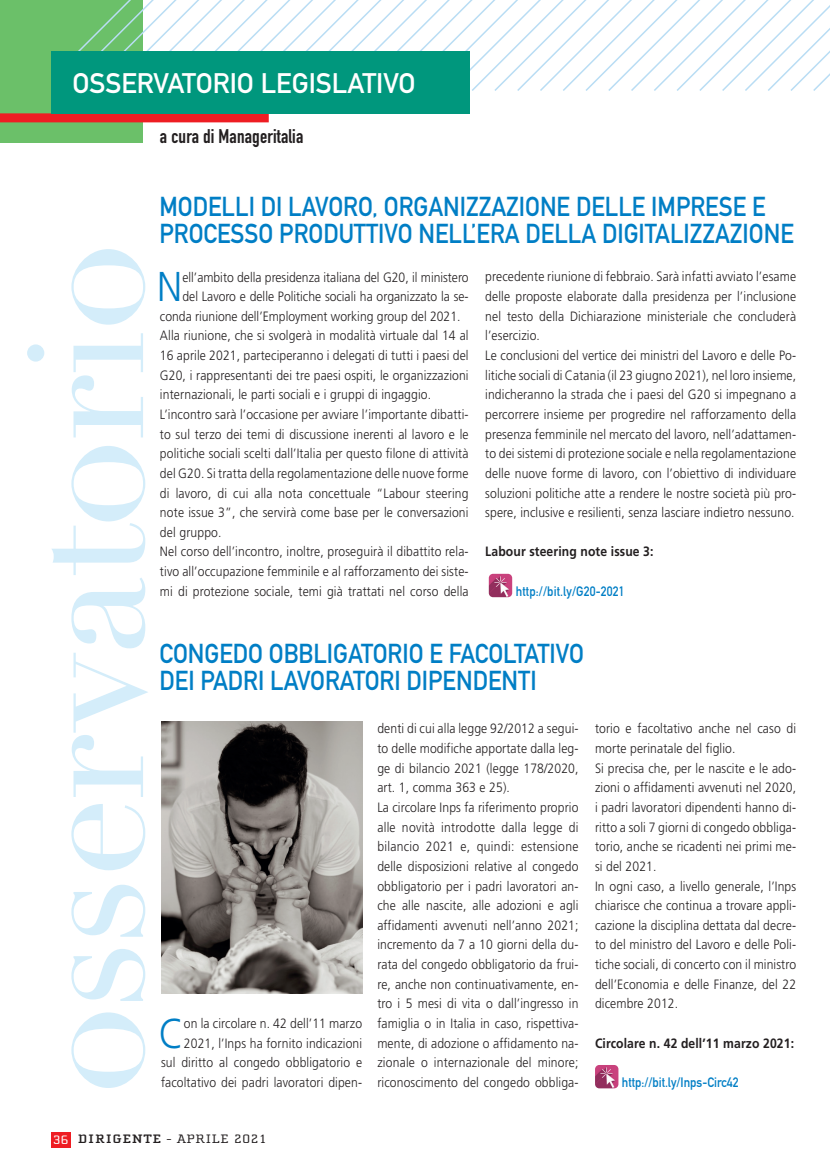
<style>
.page{position:relative;width:830px;height:1170px;background:#fff}
.page>*{position:absolute;margin:0;border:0;box-sizing:border-box;transform-origin:0 0}
.t1{font:162px "Didot LH";letter-spacing:-.02em;color:#d4edfa}
.t2{font:300 41.7px "Frutiger";color:#007ec5;scale:.9 1}
.t3{font:27.9px "DIN Mittelschrift";color:#fff}
.t4{font:27px/27px "DIN Mittelschrift";color:#007ec5;scale:.9 1}
.t5{font:19.5px "DIN Engschrift";letter-spacing:.01em;color:#231f20}
.t6{font:300 13.5px/19.6px "Frutiger";letter-spacing:.01em;color:#231f20;scale:.9 1}
.t7{font:700 13.5px "Frutiger";letter-spacing:.01em;color:#231f20;scale:.9 1}
.t8{font:13.5px "DIN Mittelschrift";color:#007ec5;scale:.9 1}
.t9{font:12.6px "Cholla Slab";letter-spacing:.05em;color:#231f20;scale:1.2 1}
.t10{font:12.6px "Cholla Slab";color:#fff;scale:1.2 1}
.s1{font-weight:700}
</style>
<div class="page">
<div style="left:0;top:0;width:143px;height:143px;background:#6bc069"></div>
<svg style="left:78px;top:0;width:751px;height:93px"></svg>
<div style="left:51px;top:1131px;width:20px;height:16px;background:#ee1d23"></div>
<div style="left:0;top:113px;width:268px;height:9px;background:#ee1d23"></div>
<div style="left:51px;top:51px;width:418px;height:62px;background:#00977d"></div>
<img style="left:488px;top:573px;width:24px;height:24px">
<img style="left:595px;top:1065px;width:23px;height:23px">
<img style="left:161px;top:722px;width:201px;height:271px">
<h3 class="t3" style="left:72px;top:66px;width:344px">OSSERVATORIO LEGISLATIVO</h3>
<h3 class="t5" style="left:160px;top:124px;width:145px">a cura di Manageritalia</h3>
<h1 class="t1" style="left:-10px;top:1095px;width:854px;rotate:-90deg">osservatorio</h1>
<h3 class="t4" style="left:159px;top:193px;width:706px">MODELLI DI LAVORO, ORGANIZZAZIONE DELLE IMPRESE E<br>PROCESSO PRODUTTIVO NELL’ERA DELLA DIGITALIZZAZIONE</h3>
<h2 class="t2" style="left:157px;top:263px;width:29px">N</h2>
<p class="t6" style="left:182px;top:267px;width:319px">ell’ambito della presidenza italiana del G20, il ministero</p>
<p class="t6" style="left:182px;top:286px;width:319px">del Lavoro e delle Politiche sociali ha organizzato la se-</p>
<p class="t6" style="left:160px;top:306px;width:335px">conda riunione dell’Employment working group del 2021.</p>
<p class="t6" style="left:160px;top:326px;width:344px">Alla riunione, che si svolgerà in modalità virtuale dal 14 al</p>
<p class="t6" style="left:160px;top:345px;width:344px">16 aprile 2021, parteciperanno i delegati di tutti i paesi del</p>
<p class="t6" style="left:160px;top:365px;width:344px">G20, i rappresentanti dei tre paesi ospiti, le organizzazioni</p>
<p class="t6" style="left:160px;top:385px;width:302px">internazionali, le parti sociali e i gruppi di ingaggio.</p>
<p class="t6" style="left:160px;top:404px;width:344px">L’incontro sarà l’occasione per avviare l’importante dibatti-</p>
<p class="t6" style="left:160px;top:424px;width:344px">to sul terzo dei temi di discussione inerenti al lavoro e le</p>
<p class="t6" style="left:160px;top:443px;width:344px">politiche sociali scelti dall’Italia per questo filone di attività</p>
<p class="t6" style="left:160px;top:463px;width:344px">del G20. Si tratta della regolamentazione delle nuove forme</p>
<p class="t6" style="left:160px;top:483px;width:344px">di lavoro, di cui alla nota concettuale “Labour steering</p>
<p class="t6" style="left:160px;top:502px;width:344px">note issue 3”, che servirà come base per le conversazioni</p>
<p class="t6" style="left:160px;top:522px;width:70px">del gruppo.</p>
<p class="t6" style="left:160px;top:542px;width:344px">Nel corso dell’incontro, inoltre, proseguirà il dibattito rela-</p>
<p class="t6" style="left:160px;top:561px;width:344px">tivo all’occupazione femminile e al rafforzamento dei siste-</p>
<p class="t6" style="left:160px;top:581px;width:344px">mi di protezione sociale, temi già trattati nel corso della</p>
<p class="t6" style="left:485px;top:267px;width:347px">precedente riunione di febbraio. Sarà infatti avviato l’esame delle proposte elaborate dalla presidenza per l’inclusione nel testo della Dichiarazione ministeriale che concluderà l’esercizio.<br>Le conclusioni del vertice dei ministri del Lavoro e delle Po&shy;litiche sociali di Catania (il 23 giugno 2021), nel loro insieme, indicheranno la strada che i paesi del G20 si impegnano a percorrere insieme per progredire nel rafforzamento della presenza femminile nel mercato del lavoro, nell’adattamen&shy;to dei sistemi di protezione sociale e nella regolamentazione delle nuove forme di lavoro, con l’obiettivo di individuare soluzioni politiche atte a rendere le nostre società più pro&shy;spere, inclusive e resilienti, senza lasciare indietro nessuno.</p>
<p class="t7" style="left:485px;top:544px;width:188px">Labour steering note issue 3:</p>
<p class="t8" style="left:515px;top:583px;width:122px">http://bit.ly/G20-2021</p>
<h3 class="t4" style="left:159px;top:640px;width:473px">CONGEDO OBBLIGATORIO E FACOLTATIVO<br>DEI PADRI LAVORATORI DIPENDENTI</h3>
<p class="t6" style="left:161px;top:1013px;width:225px;text-align:right">on la circolare n. 42 dell’11 marzo 2021, l’Inps ha fornito indicazioni<br>sul diritto al congedo obbligatorio e facoltativo dei padri lavoratori dipen-</p>
<h2 class="t2" style="left:159px;top:1009px;width:29px">C</h2>
<p class="t6" style="left:377px;top:718px;width:225px">denti di cui alla legge 92/2012 a segui&shy;to delle modifiche apportate dalla leg&shy;ge di bilancio 2021 (legge 178/2020, art. 1, comma 363 e 25).<br>La circolare Inps fa riferimento proprio alle novità introdotte dalla legge di bilancio 2021 e, quindi: estensione delle disposizioni relative al congedo obbligatorio per i padri lavoratori an&shy;che alle nascite, alle adozioni e agli affidamenti avvenuti nell’anno 2021; incremento da 7 a 10 giorni della du&shy;rata del congedo obbligatorio da frui&shy;re, anche non continuativamente, en&shy;tro i 5 mesi di vita o dall’ingresso in famiglia o in Italia in caso, rispettiva&shy;mente, di adozione o affidamento na&shy;zionale o internazionale del minore; riconoscimento del congedo obbliga-</p>
<p class="t6" style="left:594px;top:718px;width:225px">torio e facoltativo anche nel caso di morte perinatale del figlio.<br>Si precisa che, per le nascite e le ado&shy;zioni o affidamenti avvenuti nel 2020, i padri lavoratori dipendenti hanno di&shy;ritto a soli 7 giorni di congedo obbliga&shy;torio, anche se ricadenti nei primi me&shy;si del 2021.<br>In ogni caso, a livello generale, l’Inps chiarisce che continua a trovare appli&shy;cazione la disciplina dettata dal decre&shy;to del ministro del Lavoro e delle Poli&shy;tiche sociali, di concerto con il ministro dell’Economia e delle Finanze, del 22 dicembre 2012.</p>
<p class="t7" style="left:594px;top:1034px;width:222px">Circolare n. 42 dell’11 marzo 2021:</p>
<p class="t8" style="left:621px;top:1074px;width:131px">http://bit.ly/Inps-Circ42</p>
<p class="t10" style="left:53px;top:1133px;width:14px">36</p>
<p class="t9" style="left:78px;top:1132px;width:159px"><span class="s1">DIRIGENTE</span> - APRILE 2021</p>
</div>
